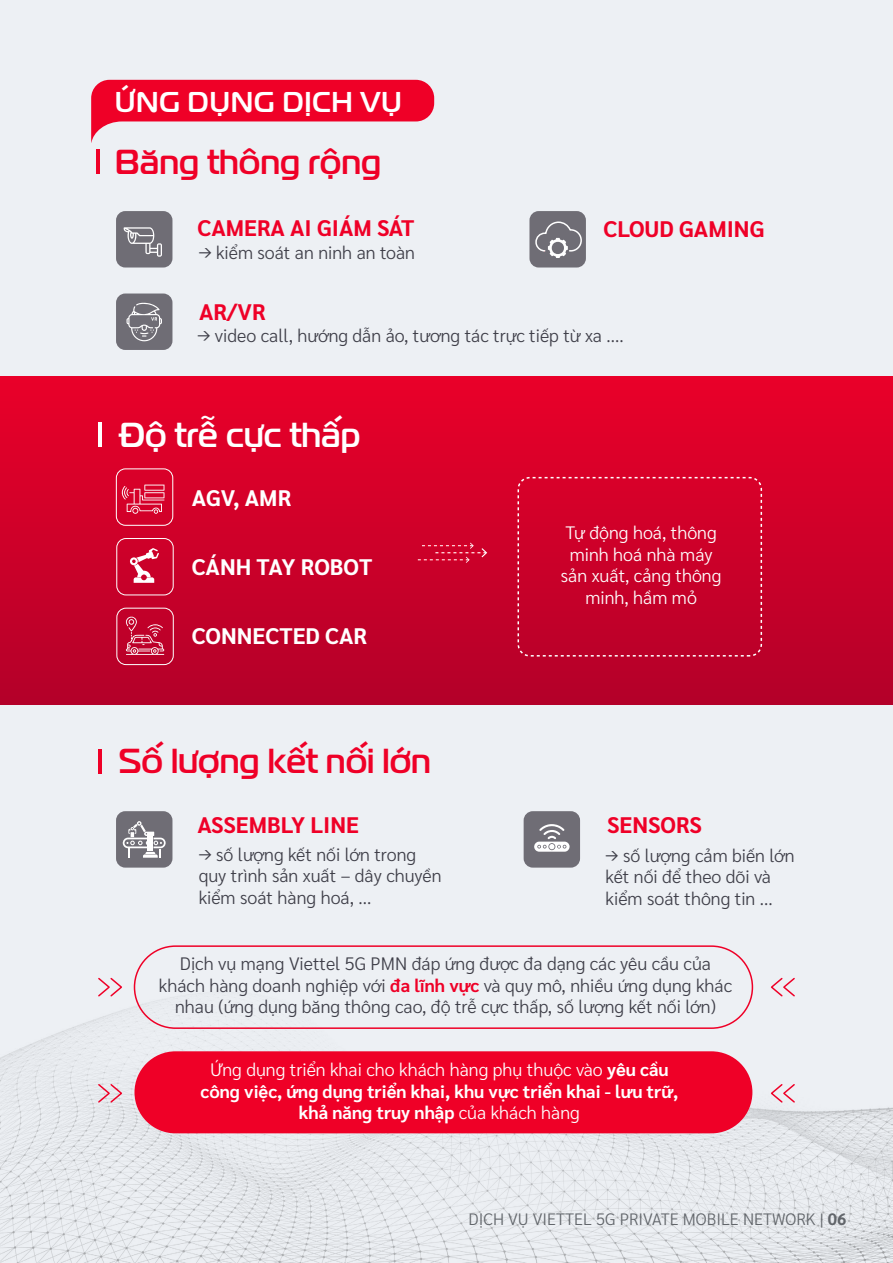
<style>
.page{position:relative;width:893px;height:1263px;background:#fff}
.page>*{position:absolute;margin:0;border:0;box-sizing:border-box;transform-origin:0 0}
.t1{font:34.5px "FS Magistral Medium";color:#ef0027}
.t2{font:34.5px "FS Magistral Medium";color:#fff}
.t3{font:28.5px "FS Magistral Medium";letter-spacing:.02em;color:#fff}
.t4{font:700 22.5px "Sarabun";color:#ef0027}
.t5{font:700 22.5px "Sarabun";color:#fff}
.t6{font:300 18px/21.6px "Sarabun";color:#3e3e48}
.t7{font:700 18px/21.6px "Sarabun";color:#fff;text-align:center}
.t8{font:300 18px/21.6px "Sarabun";color:#fff;text-align:center}
.t9{font:300 16.5px "Sarabun";color:#62666b}
.s1{font-family:"FS PF Beau Sans Pro Thin";font-weight:400}
.s2{font-weight:700;color:#ef0027}
.s3{font-weight:300}
.s4{font-weight:700}
</style>
<div class="page">
<div style="left:0;top:1px;width:893px;height:1262px;background:#edf0f4"></div>
<img style="left:1px;top:80px;width:892px;height:1183px">
<div style="left:517px;top:477px;width:245px;height:179px;border:2px dashed #fff;border-radius:12px"></div>
<svg style="left:418px;top:543px;width:69px;height:20px"></svg>
<h2 class="t3" style="left:115px;top:81px;width:289px">ỨNG DỤNG DỊCH VỤ</h2>
<h1 class="t1" style="left:115px;top:135px;width:268px">Băng thông rộng</h1>
<p class="t4" style="left:198px;top:215px;width:218px">CAMERA AI GIÁM SÁT</p>
<p class="t6" style="left:199px;top:242px;width:218px"><span class="s1">➔</span> kiểm soát an ninh an toàn</p>
<p class="t4" style="left:199px;top:299px;width:68px">AR/VR</p>
<p class="t4" style="left:604px;top:216px;width:162px">CLOUD GAMING</p>
<p class="t6" style="left:198px;top:325px;width:428px"><span class="s1">➔</span> video call, hướng dẫn ảo, tương tác trực tiếp từ xa ....</p>
<h1 class="t2" style="left:119px;top:408px;width:243px">Độ trễ cực thấp</h1>
<p class="t5" style="left:192px;top:485px;width:101px">AGV, AMR</p>
<p class="t5" style="left:192px;top:554px;width:182px">CÁNH TAY ROBOT</p>
<p class="t5" style="left:192px;top:623px;width:177px">CONNECTED CAR</p>
<h1 class="t1" style="left:119px;top:735px;width:314px">Số lượng kết nối lớn</h1>
<p class="t4" style="left:198px;top:812px;width:163px">ASSEMBLY LINE</p>
<p class="t6" style="left:199px;top:844px;width:244px"><span class="s1">➔</span> số lượng kết nối lớn trong quy trình sản xuất – dây chuyền kiểm soát hàng hoá, ...</p>
<p class="t8" style="left:561px;top:522px;width:162px">Tự động hoá, thông minh hoá nhà máy sản xuất, cảng thông minh, hầm mỏ</p>
<p class="t4" style="left:607px;top:812px;width:96px">SENSORS</p>
<p class="t6" style="left:606px;top:844px;width:191px"><span class="s1">➔</span> số lượng cảm biến lớn kết nối để theo dõi và kiểm soát thông tin ...</p>
<p class="t6" style="left:159px;top:953px;width:575px;text-align:center">Dịch vụ mạng Viettel 5G PMN đáp ứng được đa dạng các yêu cầu của khách hàng doanh nghiệp với <span class="s2">đa lĩnh vực</span> và quy mô, nhiều ứng dụng khác nhau (ứng dụng băng thông cao, độ trễ cực thấp, số lượng kết nối lớn)</p>
<p class="t7" style="left:201px;top:1059px;width:479px"><span class="s3">Ứng dụng triển khai cho khách hàng phụ thuộc vào</span> yêu cầu công việc, ứng dụng triển khai, khu vực triển khai - lưu trữ, khả năng truy nhập <span class="s3">của khách hàng</span></p>
<p class="t9" style="left:469px;top:1209px;width:379px">DỊCH VỤ VIETTEL 5G PRIVATE MOBILE NETWORK | <span class="s4">06</span></p>
</div>
